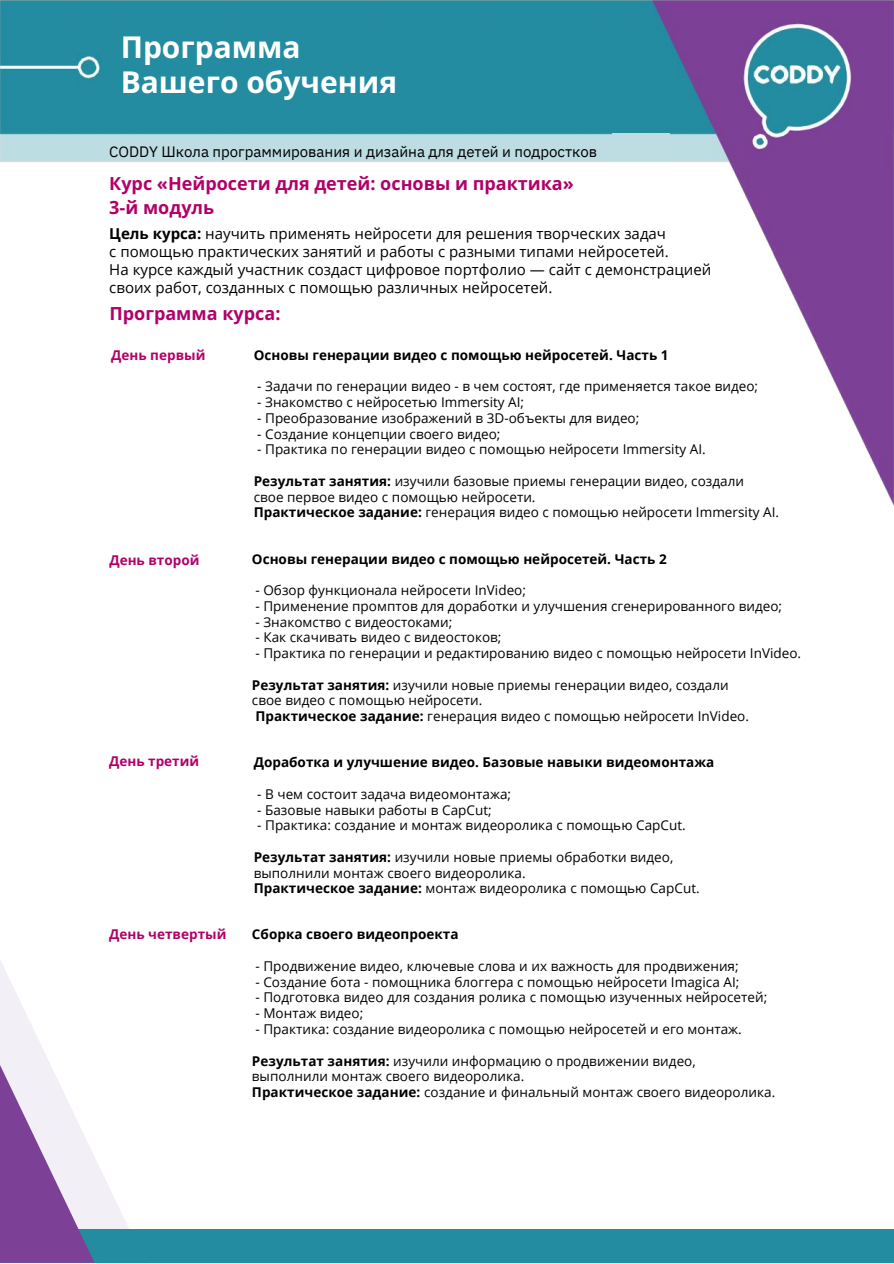
<style>
.page{position:relative;width:894px;height:1264px;background:#fff}
.page>*{position:absolute;margin:0;border:0;box-sizing:border-box;transform-origin:0 0}
.t1{font:700 30px/34.8px "Open Sans";color:#fff}
.t2{font:700 18px/24.8px "Open Sans";color:#b10069}
.t3{font:15px/18px "Open Sans";color:#000}
.t4{font:15px "IBM Plex Sans";color:#000}
.t5{font:13.5px/15.8px "Open Sans";letter-spacing:.005em;color:#000}
.t6{font:700 13.5px "Open Sans";color:#000}
.t7{font:700 13.5px "Open Sans";color:#b10069}
.s1{font-weight:700}
</style>
<div class="page">
<div style="left:0;top:1229px;width:893px;height:32px;background:#248ca1"></div>
<svg style="left:0;top:960px;width:146px;height:303px"></svg>
<img style="left:0;top:0;width:893px;height:504px">
<img style="left:612px;top:134px;width:57px;height:26px">
<h1 class="t1" style="left:121px;top:29px;width:278px">Программа<br>Вашего обучения</h1>
<p class="t4" style="left:109px;top:142px;width:489px">CODDY Школа программирования и дизайна для детей и подростков</p>
<h2 class="t2" style="left:109px;top:170px;width:466px">Курс «Нейросети для детей: основы и практика»<br>3-й модуль</h2>
<p class="t3" style="left:109px;top:224px;width:603px"><span class="s1">Цель курса:</span> научить применять нейросети для решения творческих задач<br>с помощью практических занятий и работы с разными типами нейросетей.<br>На курсе каждый участник создаст цифровое портфолио — сайт с демонстрацией своих работ, созданных с помощью различных нейросетей.</p>
<h2 class="t2" style="left:109px;top:301px;width:173px">Программа курса:</h2>
<p class="t7" style="left:111px;top:346px;width:96px">День первый</p>
<p class="t7" style="left:109px;top:550px;width:92px">День второй</p>
<p class="t7" style="left:109px;top:751px;width:92px">День третий</p>
<p class="t6" style="left:253px;top:345px;width:416px">Основы генерации видео с помощью нейросетей. Часть 1</p>
<p class="t5" style="left:257px;top:378px;width:502px">- Задачи по генерации видео - в чем состоят, где применяется такое видео;</p>
<p class="t5" style="left:257px;top:394px;width:268px">- Знакомство с нейросетью Immersity AI;</p>
<p class="t5" style="left:257px;top:410px;width:383px">- Преобразование изображений в 3D-объекты для видео;</p>
<p class="t5" style="left:257px;top:425px;width:245px">- Создание концепции своего видео;</p>
<p class="t5" style="left:257px;top:441px;width:450px">- Практика по генерации видео с помощью нейросети Immersity AI.</p>
<p class="t5" style="left:253px;top:473px;width:527px"><span class="s1">Результат занятия:</span> изучили базовые приемы генерации видео, создали<br>свое первое видео с помощью нейросети.<br><span class="s1">Практическое задание:</span> генерация видео с помощью нейросети Immersity AI.</p>
<p class="t6" style="left:252px;top:549px;width:416px">Основы генерации видео с помощью нейросетей. Часть 2</p>
<p class="t5" style="left:255px;top:582px;width:272px">- Обзор функционала нейросети InVideo;</p>
<p class="t5" style="left:255px;top:597px;width:528px">- Применение промптов для доработки и улучшения сгенерированного видео;</p>
<p class="t5" style="left:255px;top:613px;width:198px">- Знакомство с видеостоками;</p>
<p class="t5" style="left:255px;top:629px;width:247px">- Как скачивать видео с видеостоков;</p>
<p class="t5" style="left:255px;top:645px;width:547px">- Практика по генерации и редактированию видео с помощью нейросети InVideo.</p>
<p class="t5" style="left:252px;top:676px;width:498px"><span class="s1">Результат занятия:</span> изучили новые приемы генерации видео, создали свое видео с помощью нейросети.<br><span class="s1">Практическое задание:</span> генерация видео с помощью нейросети InVideo.</p>
<p class="t6" style="left:253px;top:752px;width:462px">Доработка и улучшение видео. Базовые навыки видеомонтажа</p>
<p class="t5" style="left:257px;top:785px;width:255px">- В чем состоит задача видеомонтажа;</p>
<p class="t5" style="left:257px;top:801px;width:236px">- Базовые навыки работы в CapCut;</p>
<p class="t5" style="left:257px;top:817px;width:430px">- Практика: создание и монтаж видеоролика с помощью CapCut.</p>
<p class="t5" style="left:253px;top:848px;width:447px"><span class="s1">Результат занятия:</span> изучили новые приемы обработки видео, выполнили монтаж своего видеоролика.<br><span class="s1">Практическое задание:</span> монтаж видеоролика с помощью CapCut.</p>
<p class="t7" style="left:109px;top:924px;width:119px">День четвертый</p>
<p class="t6" style="left:252px;top:925px;width:208px">Сборка своего видеопроекта</p>
<p class="t5" style="left:255px;top:957px;width:484px">- Продвижение видео, ключевые слова и их важность для продвижения;</p>
<p class="t5" style="left:255px;top:973px;width:485px">- Создание бота - помощника блоггера с помощью нейросети Imagica AI;</p>
<p class="t5" style="left:255px;top:989px;width:513px">- Подготовка видео для создания ролика с помощью изученных нейросетей;</p>
<p class="t5" style="left:255px;top:1005px;width:109px">- Монтаж видео;</p>
<p class="t5" style="left:255px;top:1020px;width:488px">- Практика: создание видеоролика с помощью нейросетей и его монтаж.</p>
<p class="t5" style="left:252px;top:1052px;width:525px"><span class="s1">Результат занятия:</span> изучили информацию о продвижении видео,<br>выполнили монтаж своего видеоролика.<br><span class="s1">Практическое задание:</span> создание и финальный монтаж своего видеоролика.</p>
</div>
